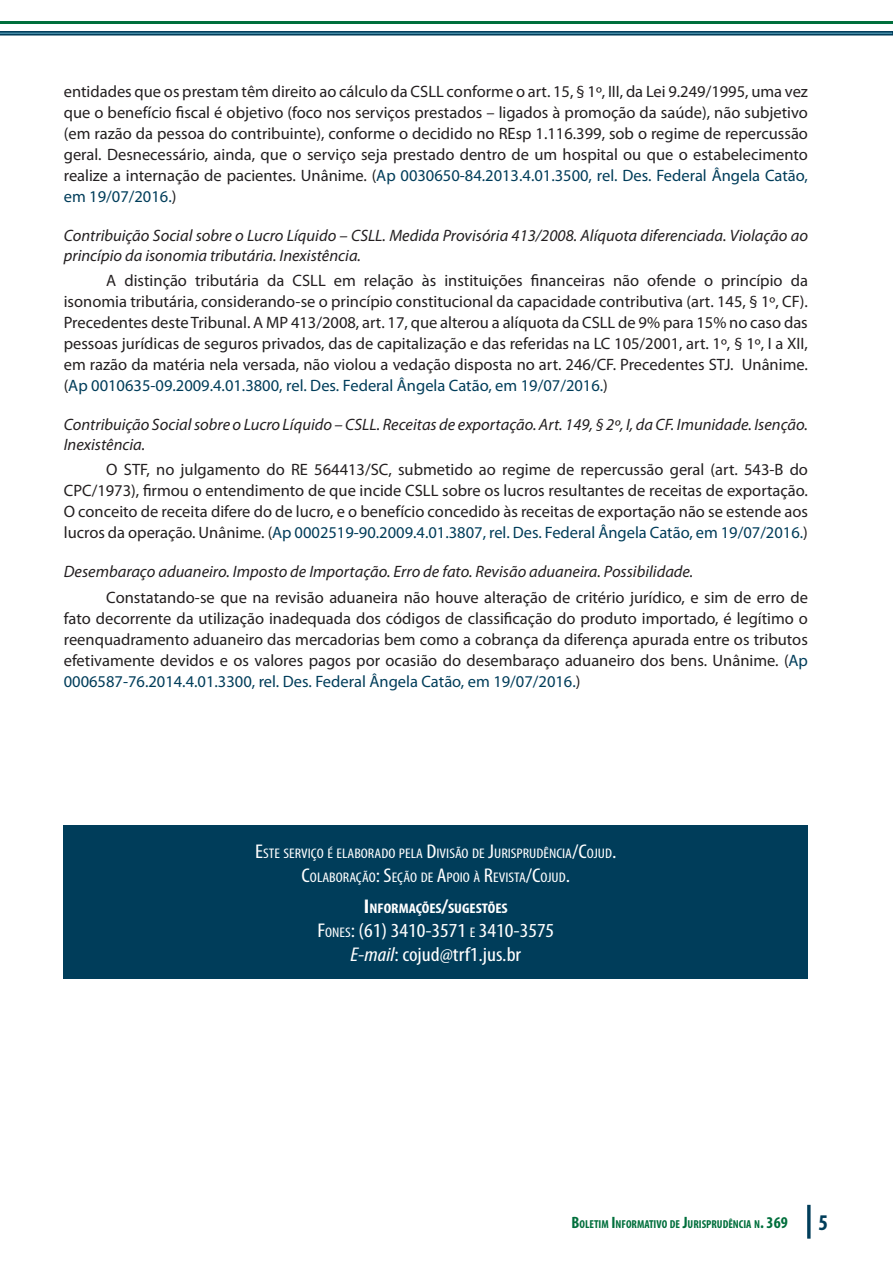
<style>
.page{position:relative;width:893px;height:1263px;background:#fff}
.page>*{position:absolute;margin:0;border:0;box-sizing:border-box;transform-origin:0 0}
.t1{font:700 condensed 22.5px "Myriad Pro";color:#003d5a}
.t2{font:condensed 19.95px "Myriad Pro";color:#fff;scale:1.13 1}
.t3{font:condensed 19.95px "Myriad Pro";color:#fff;scale:1.13 1}
.Texto_EMENTA{font:16.5px/21px "Myriad Pro";color:#231f20;text-align:justify}
.Cabeça_EMENTA{font:italic 16.5px/19.8px "Myriad Pro";color:#231f20}
.Título_SEÇÕES_e_TURM{font:condensed 13.95px "Myriad Pro";color:#fff;scale:1.13 1}
.t4{font:700 condensed 13.95px "Myriad Pro";color:#fff;scale:1.13 1}
.t5{font:700 condensed 11.55px "Myriad Pro";color:#006f3c}
.s1{color:#003d5a}
.s2{font-size:19.95px}
.s3{font-size:13.95px}
.s4{font-style:italic}
.s5{font-size:16.5px}
</style>
<div class="page">
<svg style="left:0;top:31px;width:893px;height:5px"></svg>
<hr style="left:0;top:21px;width:893px;height:3px;background:#006f3c">
<svg style="left:807px;top:1205px;width:4px;height:34px"></svg>
<div style="left:64px;top:826px;width:744px;height:153px;background:#003d5a"></div>
<p class="Texto_EMENTA" style="left:64px;top:81px;width:746px">entidades que os prestam têm direito ao cálculo da CSLL conforme o art. 15, § 1º, III, da Lei 9.249/1995, uma vez que o benefício fiscal é objetivo (foco nos serviços prestados – ligados à promoção da saúde), não subjetivo (em razão da pessoa do contribuinte), conforme o decidido no REsp 1.116.399, sob o regime de repercussão geral. Desnecessário, ainda, que o serviço seja prestado dentro de um hospital ou que o estabelecimento realize a internação de pacientes. Unânime. (<span class="s1">Ap 0030650-84.2013.4.01.3500, rel. Des. Federal Ângela Catão, em 19/07/2016.</span>)</p>
<p class="Cabeça_EMENTA" style="left:64px;top:226px;width:746px">Contribuição Social sobre o Lucro Líquido – CSLL. Medida Provisória 413/2008. Alíquota diferenciada. Violação ao princípio da isonomia tributária. Inexistência.</p>
<p class="Texto_EMENTA" style="left:64px;top:270px;width:746px;text-indent:43px">A distinção tributária da CSLL em relação às instituições financeiras não ofende o princípio da isonomia tributária, considerando-se o princípio constitucional da capacidade contributiva (art. 145, § 1º, CF).<br>Precedentes deste Tribunal. A MP 413/2008, art. 17, que alterou a alíquota da CSLL de 9% para 15% no caso das pessoas jurídicas de seguros privados, das de capitalização e das referidas na LC 105/2001, art. 1º, § 1º, I a XII, em razão da matéria nela versada, não violou a vedação disposta no art. 246/CF. Precedentes STJ. Unânime. (<span class="s1">Ap 0010635-09.2009.4.01.3800, rel. Des. Federal Ângela Catão, em 19/07/2016.</span>)</p>
<p class="Cabeça_EMENTA" style="left:64px;top:415px;width:746px">Contribuição Social sobre o Lucro Líquido – CSLL. Receitas de exportação. Art. 149, § 2º, I, da CF. Imunidade. Isenção.<br>Inexistência.</p>
<p class="Texto_EMENTA" style="left:64px;top:459px;width:746px;text-indent:43px">O STF, no julgamento do RE 564413/SC, submetido ao regime de repercussão geral (art. 543-B do CPC/1973), firmou o entendimento de que incide CSLL sobre os lucros resultantes de receitas de exportação.<br>O conceito de receita difere do de lucro, e o benefício concedido às receitas de exportação não se estende aos lucros da operação. Unânime. (<span class="s1">Ap 0002519-90.2009.4.01.3807, rel. Des. Federal Ângela Catão, em 19/07/2016.</span>)</p>
<p class="Cabeça_EMENTA" style="left:64px;top:562px;width:631px">Desembaraço aduaneiro. Imposto de Importação. Erro de fato. Revisão aduaneira. Possibilidade.</p>
<p class="Texto_EMENTA" style="left:64px;top:586px;width:746px;text-indent:43px">Constatando-se que na revisão aduaneira não houve alteração de critério jurídico, e sim de erro de fato decorrente da utilização inadequada dos códigos de classificação do produto importado, é legítimo o reenquadramento aduaneiro das mercadorias bem como a cobrança da diferença apurada entre os tributos efetivamente devidos e os valores pagos por ocasião do desembaraço aduaneiro dos bens. Unânime. (<span class="s1">Ap 0006587-76.2014.4.01.3300, rel. Des. Federal Ângela Catão, em 19/07/2016.</span>)</p>
<p class="Título_SEÇÕES_e_TURM" style="left:255px;top:845px;width:321px"><span class="s2">E</span>STE SERVIÇO É ELABORADO PELA <span class="s2">D</span>IVISÃO DE <span class="s2">J</span>URISPRUDÊNCIA<span class="s2">/C</span>OJUD<span class="s2">.</span></p>
<p class="Título_SEÇÕES_e_TURM" style="left:302px;top:869px;width:239px"><span class="s2">C</span>OLABORAÇÃO<span class="s2">: S</span>EÇÃO DE <span class="s2">A</span>POIO À <span class="s2">R</span>EVISTA<span class="s2">/C</span>OJUD<span class="s2">.</span></p>
<p class="t4" style="left:364px;top:900px;width:128px"><span class="s2">I</span> NFORMAÇÕES<span class="s2">/</span>SUGESTÕES</p>
<p class="t2" style="left:317px;top:919px;width:211px">F<span class="s3">ONES</span>: (61) 3410-3571 <span class="s3">E</span> 3410-3575</p>
<p class="t3" style="left:350px;top:943px;width:153px"><span class="s4">E-mail</span>: cojud@trf1.jus.br</p>
<p class="t5" style="left:572px;top:1217px;width:218px"><span class="s5">B</span>OLETIM <span class="s5">I</span> NFORMATIVO DE <span class="s5">J</span>URISPRUDÊNCIA N<span class="s5">. 369</span></p>
<h1 class="t1" style="left:819px;top:1209px;width:11px">5</h1>
</div>
